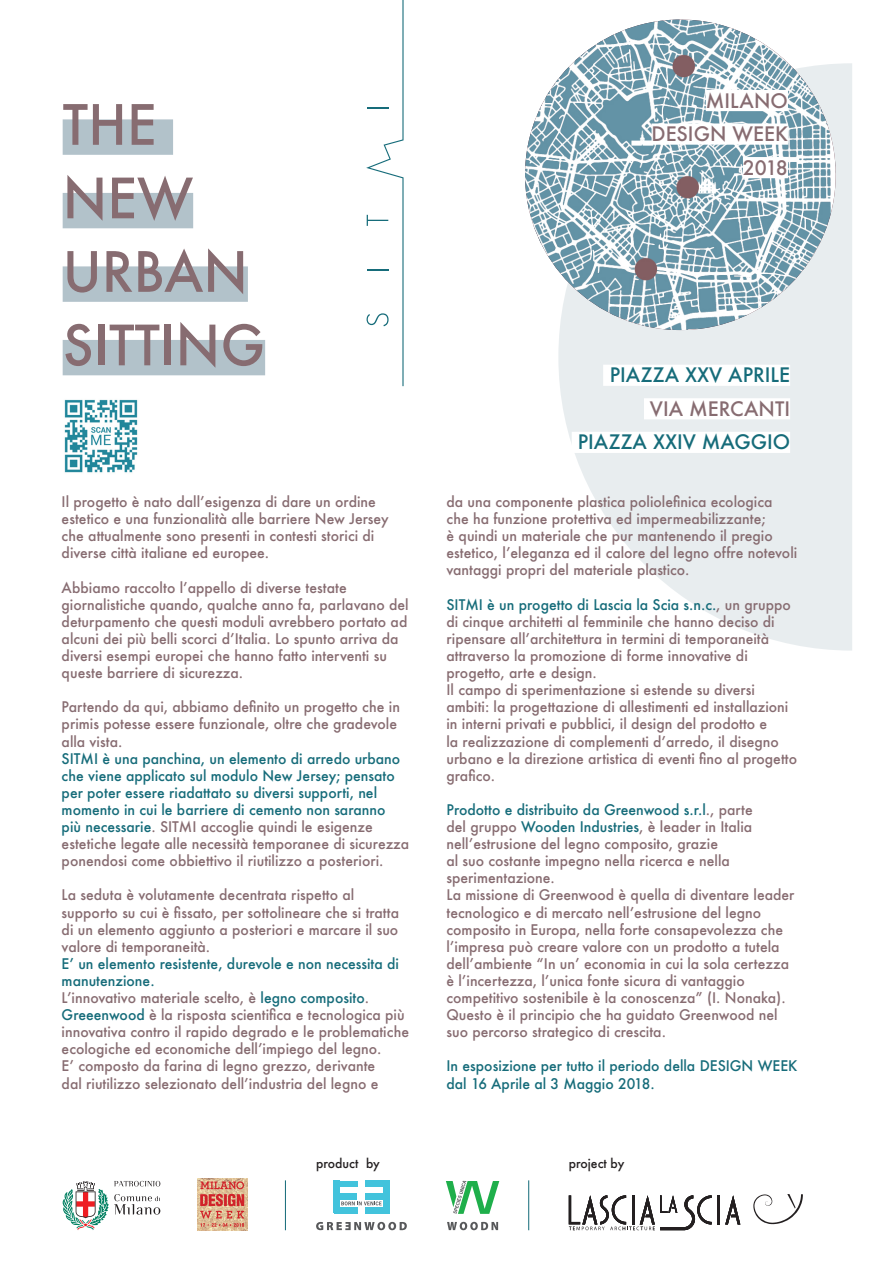
<style>
.page{position:relative;width:893px;height:1263px;background:#fff}
.page>*{position:absolute;margin:0;border:0;box-sizing:border-box;transform-origin:0 0}
.t1{font:500 54px "Futura";color:#876c71}
.t2{font:500 19.35px "Futura";color:#166c7a}
.t3{font:500 19.35px "Futura";color:#876c71}
.t4{font:500 14.25px/17.1px "Futura";color:#876c71}
.t5{font:500 14.25px/17.1px "Futura";color:#166c7a}
.t6{font:500 12.45px "Futura";color:#231f20}
.s1{color:#876c71}
.s2{color:#166c7a}
</style>
<div class="page">
<svg style="left:558px;top:63px;width:294px;height:588px;fill:#e8edef"></svg>
<img style="left:525px;top:20px;width:311px;height:310px;border-radius:155px">
<div style="left:603px;top:365px;width:187px;height:21px;background:#fff"></div>
<div style="left:644px;top:398px;width:146px;height:21px;background:#fff"></div>
<div style="left:572px;top:432px;width:218px;height:21px;background:#fff"></div>
<div style="left:706px;top:90px;width:82px;height:21px;background:#fff"></div>
<div style="left:652px;top:123px;width:136px;height:22px;background:#fff"></div>
<div style="left:743px;top:157px;width:45px;height:21px;background:#fff"></div>
<div style="left:63px;top:119px;width:110px;height:36px;background:#b2c2ca"></div>
<div style="left:63px;top:193px;width:130px;height:35px;background:#b2c2ca"></div>
<div style="left:63px;top:266px;width:185px;height:36px;background:#b2c2ca"></div>
<div style="left:63px;top:340px;width:202px;height:35px;background:#b2c2ca"></div>
<div style="left:334px;top:1180px;width:6px;height:33px;background:#42c3dc"></div>
<div style="left:334px;top:1180px;width:23px;height:6px;background:#42c3dc"></div>
<div style="left:334px;top:1207px;width:23px;height:6px;background:#42c3dc"></div>
<div style="left:334px;top:1193px;width:23px;height:6px;background:#42c3dc"></div>
<div style="left:383px;top:1180px;width:6px;height:33px;background:#42c3dc"></div>
<div style="left:365px;top:1180px;width:24px;height:6px;background:#42c3dc"></div>
<div style="left:365px;top:1207px;width:24px;height:6px;background:#42c3dc"></div>
<div style="left:365px;top:1193px;width:23px;height:6px;background:#42c3dc"></div>
<svg style="left:316px;top:1222px;width:91px;height:8px"></svg>
<svg style="left:341px;top:1201px;width:41px;height:4px"></svg>
<svg style="left:447px;top:1222px;width:51px;height:8px"></svg>
<svg style="left:446px;top:1181px;width:53px;height:33px"></svg>
<hr style="left:285px;top:1180px;width:1px;height:50px;background:#166c7a">
<hr style="left:528px;top:1180px;width:1px;height:50px;background:#166c7a">
<svg style="left:63px;top:1181px;width:97px;height:49px"></svg>
<hr style="left:717px;top:1195px;width:3px;height:29px;background:#231f20">
<svg style="left:725px;top:1195px;width:15px;height:29px"></svg>
<svg style="left:569px;top:1195px;width:143px;height:35px"></svg>
<svg style="left:753px;top:1194px;width:50px;height:30px"></svg>
<img style="left:197px;top:1178px;width:41px;height:52px">
<img style="left:238px;top:1178px;width:10px;height:3px">
<svg style="left:200px;top:1181px;width:48px;height:49px;background:#d99276"></svg>
<svg style="left:366px;top:0;width:38px;height:386px"></svg>
<img style="left:64px;top:399px;width:74px;height:74px">
<p class="t1" style="left:63px;top:88px;width:96px">THE</p>
<p class="t1" style="left:63px;top:161px;width:132px">NEW</p>
<p class="t1" style="left:63px;top:235px;width:187px">URBAN</p>
<p class="t1" style="left:63px;top:308px;width:204px">SITTING</p>
<p class="t4" style="left:62px;top:493px;width:329px">Il progetto è nato dall’esigenza di dare un ordine estetico e una funzionalità alle barriere New Jersey che attualmente sono presenti in contesti storici di diverse città italiane ed europee.</p>
<p class="t4" style="left:62px;top:578px;width:349px">Abbiamo raccolto l’appello di diverse testate giornalistiche quando, qualche anno fa, parlavano del deturpamento che questi moduli avrebbero portato ad alcuni dei più belli scorci d’Italia. Lo spunto arriva da diversi esempi europei che hanno fatto interventi su queste barriere di sicurezza.</p>
<p class="t4" style="left:62px;top:698px;width:340px">Partendo da qui, abbiamo definito un progetto che in primis potesse essere funzionale, oltre che gradevole alla vista.</p>
<p class="t5" style="left:62px;top:749px;width:349px">SITMI è una panchina, un elemento di arredo urbano che viene applicato sul modulo New Jersey; pensato per poter essere riadattato su diversi supporti, nel momento in cui le barriere di cemento non saranno<br>più necessarie<span class="s1">. SITMI accoglie quindi le esigenze estetiche legate alle necessità temporanee di sicurezza ponendosi come obbiettivo il riutilizzo a posteriori.</span></p>
<p class="t4" style="left:62px;top:886px;width:339px">La seduta è volutamente decentrata rispetto al supporto su cui è fissato, per sottolineare che si tratta di un elemento aggiunto a posteriori e marcare il suo valore di temporaneità.</p>
<p class="t5" style="left:62px;top:955px;width:339px">E’ un elemento resistente, durevole e non necessita di manutenzione.</p>
<p class="t4" style="left:62px;top:989px;width:349px">L’innovativo materiale scelto, è <span class="s2">legno composito</span>.<br><span class="s2">Greeenwood</span> è la risposta scientifica e tecnologica più innovativa contro il rapido degrado e le problematiche ecologiche ed economiche dell’impiego del legno.<br>E’ composto da farina di legno grezzo, derivante<br>dal riutilizzo selezionato dell’industria del legno e</p>
<p class="t3" style="left:706px;top:87px;width:84px">MILANO</p>
<p class="t3" style="left:652px;top:121px;width:138px">DESIGN WEEK</p>
<p class="t3" style="left:743px;top:154px;width:47px">2018</p>
<p class="t2" style="left:610px;top:362px;width:182px">PIAZZA XXV APRILE</p>
<p class="t3" style="left:650px;top:395px;width:142px">VIA MERCANTI</p>
<p class="t2" style="left:578px;top:429px;width:214px">PIAZZA XXIV MAGGIO</p>
<p class="t4" style="left:446px;top:493px;width:352px">da una componente plastica poliolefinica ecologica che ha funzione protettiva ed impermeabilizzante;<br>è quindi un materiale che pur mantenendo il pregio estetico, l’eleganza ed il calore del legno offre notevoli vantaggi propri del materiale plastico.</p>
<p class="t4" style="left:446px;top:596px;width:346px"><span class="s2">SITMI è un progetto di Lascia la Scia s.n.c.</span>, un gruppo di cinque architetti al femminile che hanno deciso di ripensare all’architettura in termini di temporaneità attraverso la promozione di forme innovative di progetto, arte e design.</p>
<p class="t4" style="left:446px;top:681px;width:352px">Il campo di sperimentazione si estende su diversi ambiti: la progettazione di allestimenti ed installazioni in interni privati e pubblici, il design del prodotto e<br>la realizzazione di complementi d’arredo, il disegno urbano e la direzione artistica di eventi fino al progetto grafico.</p>
<p class="t4" style="left:446px;top:801px;width:308px"><span class="s2">Prodotto e distribuito da Greenwood s.r.l</span>., parte del gruppo <span class="s2">Wooden Industries</span>, è leader in Italia nell’estrusione del legno composito, grazie<br>al suo costante impegno nella ricerca e nella sperimentazione.</p>
<p class="t4" style="left:446px;top:886px;width:349px">La missione di Greenwood è quella di diventare leader tecnologico e di mercato nell’estrusione del legno composito in Europa, nella forte consapevolezza che l’impresa può creare valore con un prodotto a tutela dell’ambiente “In un’ economia in cui la sola certezza è l’incertezza, l’unica fonte sicura di vantaggio competitivo sostenibile è la conoscenza” (I. Nonaka).<br>Questo è il principio che ha guidato Greenwood nel suo percorso strategico di crescita.</p>
<p class="t5" style="left:446px;top:1057px;width:352px">In esposizione per tutto il periodo della DESIGN WEEK dal 16 Aprile al 3 Maggio 2018.</p>
<p class="t6" style="left:316px;top:1154px;width:65px">product by</p>
<p class="t6" style="left:569px;top:1154px;width:57px">project by</p>
</div>
